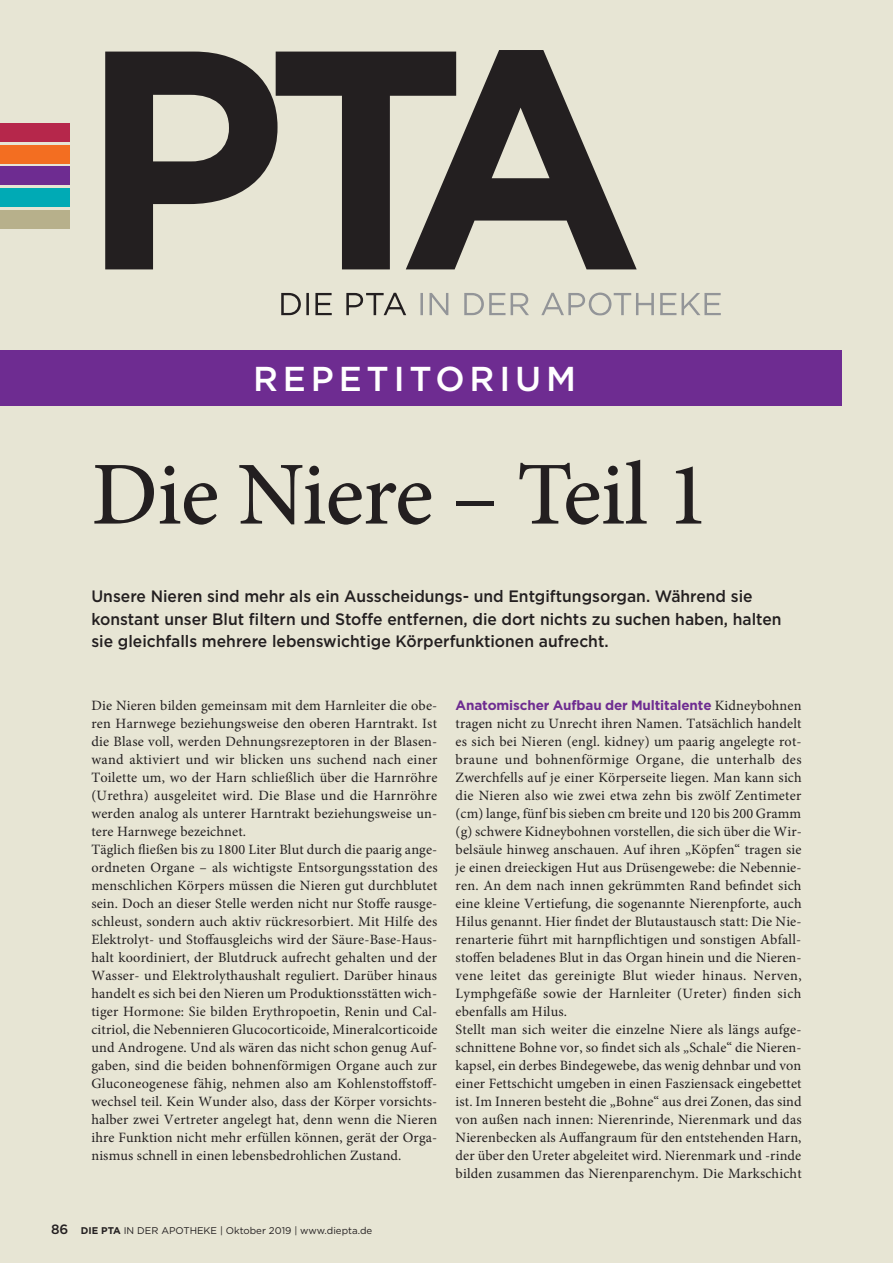
<style>
.page{position:relative;width:893px;height:1263px;background:#e7e5d4}
.page>*{position:absolute;margin:0;border:0;box-sizing:border-box;transform-origin:0 0}
.t1{font:500 90px "Minion Pro";letter-spacing:-.01em;color:#231f20}
.t2{font:500 34.5px "Gotham";letter-spacing:.14em;color:#fff}
.t3{font:500 16.5px/22.5px "Gotham";color:#231f20;scale:.95 1}
.t4{font:14.25px/18px "Minion Pro";letter-spacing:.01em;color:#231f20}
.t5{font:700 13.5px "Gotham";letter-spacing:-.01em;color:#6e2c91}
.t6{font:9.75px "Gotham";color:#231f20}
.s1{font-family:"Minion Pro";font-weight:400;font-size:14.25px;color:#231f20}
.s2{font-weight:500;font-size:13.5px}
.s3{font-weight:700}
</style>
<div class="page">
<svg style="left:420px;top:293px;width:301px;height:23px"></svg>
<svg style="left:281px;top:293px;width:125px;height:22px"></svg>
<svg style="left:105px;top:50px;width:532px;height:219px;fill:#231f20"></svg>
<div style="left:0;top:123px;width:69px;height:19px;background:#b6274b"></div>
<div style="left:0;top:145px;width:69px;height:18px;background:#f36e21"></div>
<div style="left:0;top:167px;width:69px;height:18px;background:#6e2c91"></div>
<div style="left:0;top:188px;width:69px;height:19px;background:#00aab5"></div>
<div style="left:0;top:210px;width:69px;height:19px;background:#b7b08b"></div>
<div style="left:0;top:350px;width:842px;height:55px;background:#6e2c91"></div>
<h2 class="t2" style="left:253px;top:356px;width:324px">REPETITORIUM</h2>
<h1 class="t1" style="left:91px;top:434px;width:620px">Die Niere – Teil 1</h1>
<p class="t3" style="left:91px;top:585px;width:728px">Unsere Nieren sind mehr als ein Ausscheidungs- und Entgiftungsorgan. Während sie konstant unser Blut filtern und Stoffe entfernen, die dort nichts zu suchen haben, halten sie gleichfalls mehrere lebenswichtige Körperfunktionen aufrecht.</p>
<p class="t4" style="left:91px;top:697px;width:348px">Die Nieren bilden gemeinsam mit dem Harnleiter die obe&shy;ren Harnwege beziehungsweise den oberen Harntrakt. Ist die Blase voll, werden Dehnungsrezeptoren in der Blasen&shy;wand aktiviert und wir blicken uns suchend nach einer Toilette um, wo der Harn schließlich über die Harnröhre (Urethra) ausgeleitet wird. Die Blase und die Harnröhre werden analog als unterer Harntrakt beziehungsweise un&shy;tere Harnwege bezeichnet.<br>Täglich fließen bis zu 1800 Liter Blut durch die paarig ange&shy;ordneten Organe – als wichtigste Entsorgungsstation des menschlichen Körpers müssen die Nieren gut durchblutet sein. Doch an dieser Stelle werden nicht nur Stoffe rausge&shy;schleust, sondern auch aktiv rückresorbiert. Mit Hilfe des Elektrolyt- und Stoffausgleichs wird der Säure-Base-Haus&shy;halt koordiniert, der Blutdruck aufrecht gehalten und der Wasser- und Elektrolythaushalt reguliert. Darüber hinaus handelt es sich bei den Nieren um Produktionsstätten wich&shy;tiger Hormone: Sie bilden Erythropoetin, Renin und Cal&shy;citriol, die Nebennieren Glucocorticoide, Mineralcorticoide und Androgene. Und als wären das nicht schon genug Auf&shy;gaben, sind die beiden bohnenförmigen Organe auch zur Gluconeogenese fähig, nehmen also am Kohlenstoffstoff&shy;wechsel teil. Kein Wunder also, dass der Körper vorsichts&shy;halber zwei Vertreter angelegt hat, denn wenn die Nieren ihre Funktion nicht mehr erfüllen können, gerät der Orga&shy;nismus schnell in einen lebensbedrohlichen Zustand.</p>
<p class="t5" style="left:456px;top:696px;width:347px">Anatomischer Aufbau der Multitalente <span class="s1">Kidneybohnen</span></p>
<p class="t4" style="left:456px;top:715px;width:348px">tragen nicht zu Unrecht ihren Namen. Tatsächlich handelt es sich bei Nieren (engl. kidney) um paarig angelegte rot&shy;braune und bohnenförmige Organe, die unterhalb des Zwerchfells auf je einer Körperseite liegen. Man kann sich die Nieren also wie zwei etwa zehn bis zwölf Zentimeter (cm) lange, fünf bis sieben cm breite und 120 bis 200 Gramm (g) schwere Kidneybohnen vorstellen, die sich über die Wir&shy;belsäule hinweg anschauen. Auf ihren „Köpfen“ tragen sie je einen dreieckigen Hut aus Drüsengewebe: die Nebennie&shy;ren. An dem nach innen gekrümmten Rand befindet sich eine kleine Vertiefung, die sogenannte Nierenpforte, auch Hilus genannt. Hier findet der Blutaustausch statt: Die Nie&shy;renarterie führt mit harnpflichtigen und sonstigen Abfall&shy;stoffen beladenes Blut in das Organ hinein und die Nieren&shy;vene leitet das gereinigte Blut wieder hinaus. Nerven, Lymphgefäße sowie der Harnleiter (Ureter) finden sich ebenfalls am Hilus.<br>Stellt man sich weiter die einzelne Niere als längs aufge&shy;schnittene Bohne vor, so findet sich als „Schale“ die Nieren&shy;kapsel, ein derbes Bindegewebe, das wenig dehnbar und von einer Fettschicht umgeben in einen Fasziensack eingebettet ist. Im Inneren besteht die „Bohne“ aus drei Zonen, das sind von außen nach innen: Nierenrinde, Nierenmark und das Nierenbecken als Auffangraum für den entstehenden Harn, der über den Ureter abgeleitet wird. Nierenmark und -rinde bilden zusammen das Nierenparenchym. Die Markschicht</p>
<p class="t6" style="left:51px;top:1224px;width:323px"><span class="s2">86</span> <span class="s3">DIE PTA</span> IN DER APOTHEKE | Oktober 2019 | www.diepta.de</p>
</div>
